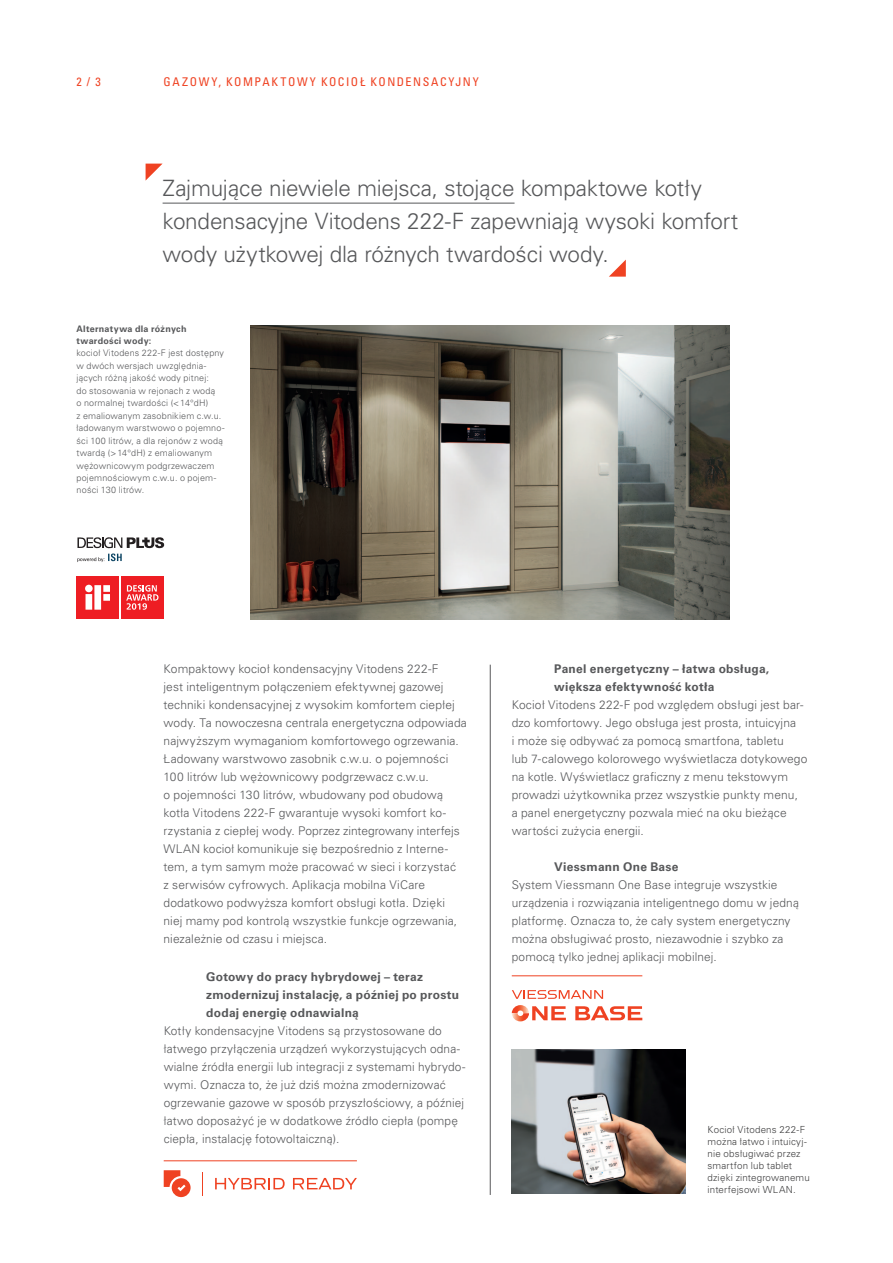
<style>
.page{position:relative;width:893px;height:1263px;background:#fff}
.page>*{position:absolute;margin:0;border:0;box-sizing:border-box;transform-origin:0 0}
.Teaser___Univers_Lig{font:300 22.5px/33px "Univers LTCYR 45";letter-spacing:-.01em;color:#57585a}
.Copy___Univers_Light{font:300 12px/18px "Univers LTCYR 45";letter-spacing:.01em;color:#57585a}
.Zwischenheadline___U{font:700 12px/18px "Univers LTCYR 65";letter-spacing:.02em;color:#57585a}
.Copy___Univers_Light-2{font:700 12px/18px "Univers LTCYR 65";letter-spacing:.025em;color:#57585a}
.Topic{font:condensed 12px "Univers LTCYR 57";letter-spacing:.13em;color:#ef4222}
.Pagina___Univers_Con{font:condensed 12px "Univers LTCYR 57";color:#ef4222}
.Bildunterschriften{font:300 9.75px/12px "Univers LTCYR 45";letter-spacing:.015em;color:#3e3e3f}
.Bildunterschriften-2{font:300 9px/12.5px "Univers LTCYR 45";letter-spacing:.02em;color:#57585a}
.Bildunterschriften-3{font:700 9px/12.5px "Univers LTCYR 65";letter-spacing:.03em;color:#57585a}
</style>
<div class="page">
<img style="left:251px;top:325px;width:478px;height:294px">
<hr style="left:163px;top:203px;width:352px;height:1px;background:#57585a">
<svg style="left:146px;top:164px;width:16px;height:16px"></svg>
<svg style="left:609px;top:260px;width:17px;height:17px"></svg>
<svg style="left:77px;top:537px;width:87px;height:25px"></svg>
<svg style="left:77px;top:576px;width:87px;height:43px;background:#f1494e"></svg>
<svg style="left:512px;top:990px;width:91px;height:9px"></svg>
<svg style="left:532px;top:1006px;width:34px;height:14px"></svg>
<svg style="left:575px;top:1006px;width:67px;height:14px"></svg>
<img style="left:512px;top:1005px;width:17px;height:16px">
<img style="left:512px;top:1049px;width:174px;height:144px">
<hr style="left:512px;top:975px;width:130px;height:1px;background:#ef4222">
<hr style="left:490px;top:665px;width:1px;height:530px;background:#57585a">
<svg style="left:202px;top:1172px;width:1px;height:23px"></svg>
<svg style="left:215px;top:1178px;width:70px;height:11px"></svg>
<svg style="left:293px;top:1178px;width:64px;height:11px"></svg>
<svg style="left:164px;top:1170px;width:27px;height:27px"></svg>
<hr style="left:164px;top:1160px;width:193px;height:1px;background:#ef4222">
<p class="Pagina___Univers_Con" style="left:77px;top:74px;width:26px">2 / 3</p>
<p class="Topic" style="left:164px;top:74px;width:317px">GAZOWY, KOMPAKTOWY KOCIOŁ KONDENSACYJNY</p>
<p class="Teaser___Univers_Lig" style="left:163px;top:171px;width:577px">Zajmujące niewiele miejsca, stojące kompaktowe kotły kondensacyjne Vitodens 222-F zapewniają wysoki komfort wody użytkowej dla różnych twardości wody.</p>
<p class="Bildunterschriften-3" style="left:77px;top:322px;width:111px">Alternatywa dla różnych twardości wody:</p>
<p class="Bildunterschriften-2" style="left:77px;top:347px;width:150px">kocioł Vitodens 222-F jest dostępny w dwóch wersjach uwzględnia&shy;jących różną jakość wody pitnej:<br>do stosowania w rejonach z wodą<br>o normalnej twardości (&lt;14°dH)<br>z emaliowanym zasobnikiem c.w.u. ładowanym warstwowo o pojemno&shy;ści 100 litrów, a dla rejonów z wodą twardą (&gt;14°dH) z emaliowanym wężownicowym podgrzewaczem pojemnościowym c.w.u. o pojem&shy;ności 130 litrów.</p>
<p class="Copy___Univers_Light" style="left:164px;top:660px;width:305px">Kompaktowy kocioł kondensacyjny Vitodens 222-F<br>jest inteligentnym połączeniem efektywnej gazowej techniki kondensacyjnej z wysokim komfortem ciepłej wody. Ta nowoczesna centrala energetyczna odpowiada najwyższym wymaganiom komfortowego ogrzewania.<br>Ładowany warstwowo zasobnik c.w.u. o pojemności 100 litrów lub wężownicowy podgrzewacz c.w.u.<br>o pojemności 130 litrów, wbudowany pod obudową kotła Vitodens 222-F gwarantuje wysoki komfort ko&shy;rzystania z ciepłej wody. Poprzez zintegrowany interfejs WLAN kocioł komunikuje się bezpośrednio z Interne&shy;tem, a tym samym może pracować w sieci i korzystać<br>z serwisów cyfrowych. Aplikacja mobilna ViCare dodatkowo podwyższa komfort obsługi kotła. Dzięki niej mamy pod kontrolą wszystkie funkcje ogrzewania, niezależnie od czasu i miejsca.</p>
<p class="Copy___Univers_Light-2" style="left:554px;top:659px;width:216px">Panel energetyczny – łatwa obsługa, większa efektywność kotła</p>
<p class="Copy___Univers_Light" style="left:512px;top:696px;width:297px">Kocioł Vitodens 222-F pod względem obsługi jest bar&shy;dzo komfortowy. Jego obsługa jest prosta, intuicyjna<br>i może się odbywać za pomocą smartfona, tabletu<br>lub 7-calowego kolorowego wyświetlacza dotykowego na kotle. Wyświetlacz graficzny z menu tekstowym prowadzi użytkownika przez wszystkie punkty menu,<br>a panel energetyczny pozwala mieć na oku bieżące wartości zużycia energii.</p>
<p class="Zwischenheadline___U" style="left:554px;top:857px;width:126px">Viessmann One Base</p>
<p class="Copy___Univers_Light" style="left:512px;top:876px;width:289px">System Viessmann One Base integruje wszystkie urządzenia i rozwiązania inteligentnego domu w jedną platformę. Oznacza to, że cały system energetyczny można obsługiwać prosto, niezawodnie i szybko za pomocą tylko jednej aplikacji mobilnej.</p>
<p class="Zwischenheadline___U" style="left:206px;top:967px;width:254px">Gotowy do pracy hybrydowej – teraz zmodernizuj instalację, a później po prostu dodaj energię odnawialną</p>
<p class="Copy___Univers_Light" style="left:164px;top:1022px;width:303px">Kotły kondensacyjne Vitodens są przystosowane do łatwego przyłączenia urządzeń wykorzystujących odna&shy;wialne źródła energii lub integracji z systemami hybrydo&shy;wymi. Oznacza to, że już dziś można zmodernizować ogrzewanie gazowe w sposób przyszłościowy, a później łatwo doposażyć je w dodatkowe źródło ciepła (pompę ciepła, instalację fotowoltaiczną).</p>
<p class="Bildunterschriften" style="left:708px;top:1123px;width:104px">Kocioł Vitodens 222-F można łatwo i intuicyj&shy;nie obsługiwać przez smartfon lub tablet dzięki zintegrowanemu interfejsowi WLAN.</p>
</div>
